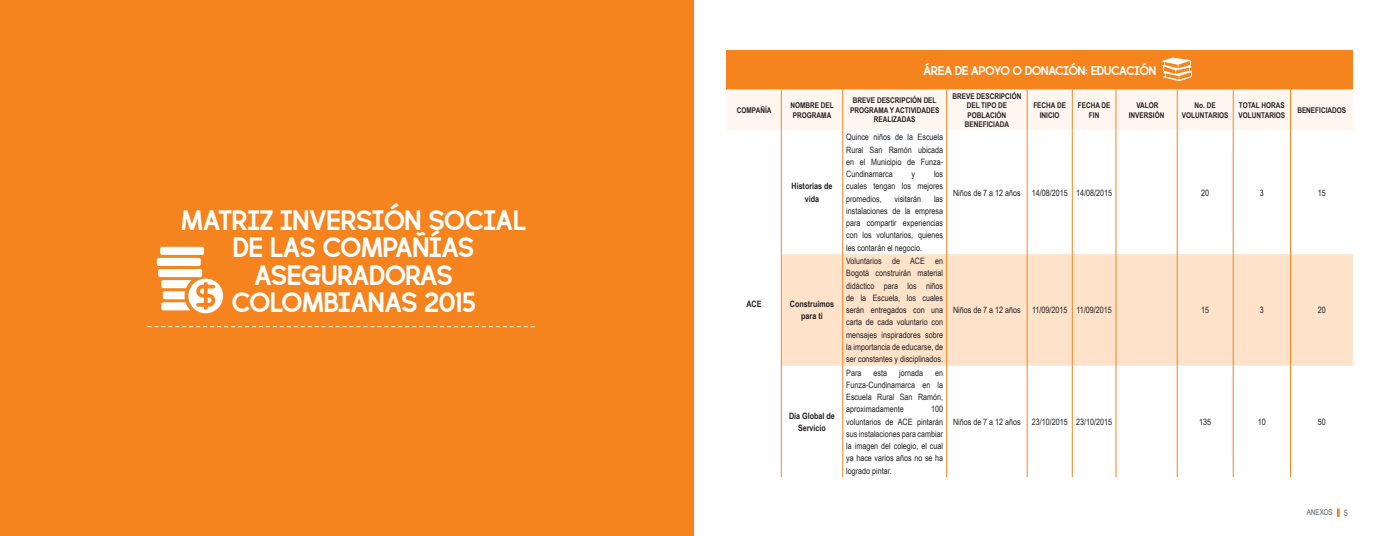
<style>
.page{position:relative;width:1386px;height:536px;background:#fff}
.page>*{position:absolute;margin:0;border:0;box-sizing:border-box;transform-origin:0 0}
.t1{font:35px/27.1px "perfectlyamicable";letter-spacing:.01em;color:#fff;text-align:center}
.t2{font:15.75px "perfectlyamicable";color:#fff}
.t3{font:8.75px/12.2px "Arial Narrow";color:#231f20;text-align:justify}
.t4{font:700 8.75px/12.2px "Arial Narrow";color:#231f20;text-align:center}
.t5{font:900 8.75px "Three";color:#5c6a79}
.t6{font:700 7.88px/9.5px "Arial Narrow";color:#231f20;text-align:center}
.t7{font:900 7.88px "Three";letter-spacing:-.03em;color:#5c6a79}
</style>
<div class="page">
<svg style="left:1337px;top:508px;width:3px;height:8px"></svg>
<div style="left:0;top:0;width:694px;height:536px;background:#f5841f"></div>
<svg style="left:148px;top:326px;width:386px;height:1px"></svg>
<div style="left:727px;top:50px;width:626px;height:39px;background:#f5841f"></div>
<div style="left:727px;top:89px;width:626px;height:41px;background:#fff6ef"></div>
<svg style="left:780px;top:130px;width:573px;height:347px"></svg>
<div style="left:782px;top:254px;width:571px;height:111px;background:#fee2c9"></div>
<hr style="left:781px;top:89px;width:1px;height:41px;background:#f5841f">
<hr style="left:843px;top:89px;width:1px;height:41px;background:#f5841f">
<hr style="left:947px;top:89px;width:1px;height:41px;background:#f5841f">
<hr style="left:1027px;top:89px;width:1px;height:41px;background:#f5841f">
<hr style="left:1072px;top:89px;width:1px;height:41px;background:#f5841f">
<hr style="left:1116px;top:89px;width:1px;height:41px;background:#f5841f">
<hr style="left:1177px;top:89px;width:1px;height:41px;background:#f5841f">
<hr style="left:1233px;top:89px;width:1px;height:41px;background:#f5841f">
<hr style="left:1290px;top:89px;width:1px;height:41px;background:#f5841f">
<hr style="left:781px;top:130px;width:1px;height:124px;background:#f5841f">
<hr style="left:843px;top:130px;width:1px;height:124px;background:#f5841f">
<hr style="left:947px;top:130px;width:1px;height:124px;background:#f5841f">
<hr style="left:1027px;top:130px;width:1px;height:124px;background:#f5841f">
<hr style="left:1072px;top:130px;width:1px;height:124px;background:#f5841f">
<hr style="left:1116px;top:130px;width:1px;height:124px;background:#f5841f">
<hr style="left:1177px;top:130px;width:1px;height:124px;background:#f5841f">
<hr style="left:1233px;top:130px;width:1px;height:124px;background:#f5841f">
<hr style="left:1290px;top:130px;width:1px;height:124px;background:#f5841f">
<hr style="left:781px;top:254px;width:1px;height:111px;background:#f5841f">
<hr style="left:843px;top:254px;width:1px;height:111px;background:#f5841f">
<hr style="left:947px;top:254px;width:1px;height:111px;background:#f5841f">
<hr style="left:1027px;top:254px;width:1px;height:111px;background:#f5841f">
<hr style="left:1072px;top:254px;width:1px;height:111px;background:#f5841f">
<hr style="left:1116px;top:254px;width:1px;height:111px;background:#f5841f">
<hr style="left:1177px;top:254px;width:1px;height:111px;background:#f5841f">
<hr style="left:1233px;top:254px;width:1px;height:111px;background:#f5841f">
<hr style="left:1290px;top:254px;width:1px;height:111px;background:#f5841f">
<hr style="left:781px;top:365px;width:1px;height:112px;background:#f5841f">
<hr style="left:843px;top:365px;width:1px;height:112px;background:#f5841f">
<hr style="left:947px;top:365px;width:1px;height:112px;background:#f5841f">
<hr style="left:1027px;top:365px;width:1px;height:112px;background:#f5841f">
<hr style="left:1072px;top:365px;width:1px;height:112px;background:#f5841f">
<hr style="left:1116px;top:365px;width:1px;height:112px;background:#f5841f">
<hr style="left:1177px;top:365px;width:1px;height:112px;background:#f5841f">
<hr style="left:1233px;top:365px;width:1px;height:112px;background:#f5841f">
<hr style="left:1290px;top:365px;width:1px;height:112px;background:#f5841f">
<svg style="left:157px;top:247px;width:66px;height:66px"></svg>
<svg style="left:1162px;top:58px;width:30px;height:23px"></svg>
<h1 class="t1" style="left:182px;top:205px;width:346px">MATRIZ INVERSIÓN SOCIAL<br>DE LAS COMPAÑÍAS<br>ASEGURADORAS<br>COLOMBIANAS 2015</h1>
<h2 class="t2" style="left:924px;top:62px;width:234px">ÁREA DE APOYO O DONACIÓN: EDUCACIÓN</h2>
<p class="t6" style="left:737px;top:105px;width:36px">COMPAÑÍA</p>
<p class="t6" style="left:790px;top:100px;width:45px">NOMBRE DEL<br>PROGRAMA</p>
<p class="t6" style="left:850px;top:95px;width:91px">BREVE DESCRIPCIÓN DEL<br>PROGRAMA Y ACTIVIDADES<br>REALIZADAS</p>
<p class="t6" style="left:952px;top:91px;width:70px">BREVE DESCRIPCIÓN<br>DEL TIPO DE<br>POBLACIÓN<br>BENEFICIADA</p>
<p class="t6" style="left:1033px;top:100px;width:34px">FECHA DE<br>INICIO</p>
<p class="t6" style="left:1078px;top:100px;width:34px">FECHA DE<br>FIN</p>
<p class="t6" style="left:1129px;top:100px;width:37px">VALOR<br>INVERSIÓN</p>
<p class="t6" style="left:1182px;top:100px;width:48px">No. DE<br>VOLUNTARIOS</p>
<p class="t6" style="left:1239px;top:100px;width:48px;text-align:left">TOTAL HORAS<br>VOLUNTARIOS</p>
<p class="t6" style="left:1297px;top:105px;width:50px">BENEFICIADOS</p>
<p class="t4" style="left:746px;top:297px;width:17px">ACE</p>
<p class="t4" style="left:791px;top:180px;width:43px">Historias de vida</p>
<p class="t4" style="left:790px;top:297px;width:46px">Construimos para ti</p>
<p class="t4" style="left:789px;top:408px;width:47px">Día Global de<br>Servicio</p>
<p class="t3" style="left:846px;top:131px;width:98px">Quince niños de la Escuela Rural San Ramón ubicada en el Municipio de Funza-Cundinamarca</p>
<p class="t3" style="left:846px;top:167px;width:98px;text-indent:88px">los cuales tengan los mejores promedios,</p>
<p class="t3" style="left:912px;top:167px;width:5px">y</p>
<p class="t3" style="left:895px;top:192px;width:28px">visitarán</p>
<p class="t3" style="left:846px;top:192px;width:98px;text-indent:88px">las instalaciones de la empresa para compartir experiencias con los voluntarios, quienes les contarán el negocio.</p>
<p class="t3" style="left:846px;top:254px;width:98px">Voluntarios de ACE en Bogotá construirán material didáctico para los niños de la Escuela, los cuales serán entregados con una carta de cada voluntario con mensajes inspiradores sobre la importancia de educarse, de ser constantes y disciplinados.</p>
<p class="t3" style="left:846px;top:366px;width:17px">Para</p>
<p class="t3" style="left:874px;top:366px;width:15px">esta</p>
<p class="t3" style="left:899px;top:366px;width:25px">jornada</p>
<p class="t3" style="left:846px;top:366px;width:98px;text-indent:89px">en Funza-Cundinamarca en la Escuela Rural San Ramón, aproximadamente</p>
<p class="t3" style="left:846px;top:402px;width:98px;text-indent:85px">100 voluntarios de ACE pintarán sus instalaciones para cambiar la imagen del colegio, el cual ya hace varios años no se ha logrado pintar.</p>
<p class="t3" style="left:953px;top:186px;width:69px">Niños de 7 a 12 años</p>
<p class="t3" style="left:1032px;top:186px;width:82px">14/08/2015 14/08/2015</p>
<p class="t3" style="left:1201px;top:186px;width:9px">20</p>
<p class="t3" style="left:1260px;top:186px;width:5px">3</p>
<p class="t3" style="left:1318px;top:186px;width:9px">15</p>
<p class="t3" style="left:953px;top:303px;width:69px">Niños de 7 a 12 años</p>
<p class="t3" style="left:1032px;top:303px;width:81px">11/09/2015 11/09/2015</p>
<p class="t3" style="left:1201px;top:303px;width:9px">15</p>
<p class="t3" style="left:1260px;top:303px;width:5px">3</p>
<p class="t3" style="left:1318px;top:303px;width:9px">20</p>
<p class="t3" style="left:953px;top:415px;width:69px">Niños de 7 a 12 años</p>
<p class="t3" style="left:1032px;top:415px;width:82px">23/10/2015 23/10/2015</p>
<p class="t3" style="left:1199px;top:415px;width:13px">135</p>
<p class="t3" style="left:1258px;top:415px;width:9px">10</p>
<p class="t3" style="left:1318px;top:415px;width:9px">50</p>
<p class="t7" style="left:1306px;top:508px;width:28px">ANEXOS</p>
<p class="t5" style="left:1344px;top:508px;width:6px">5</p>
</div>
